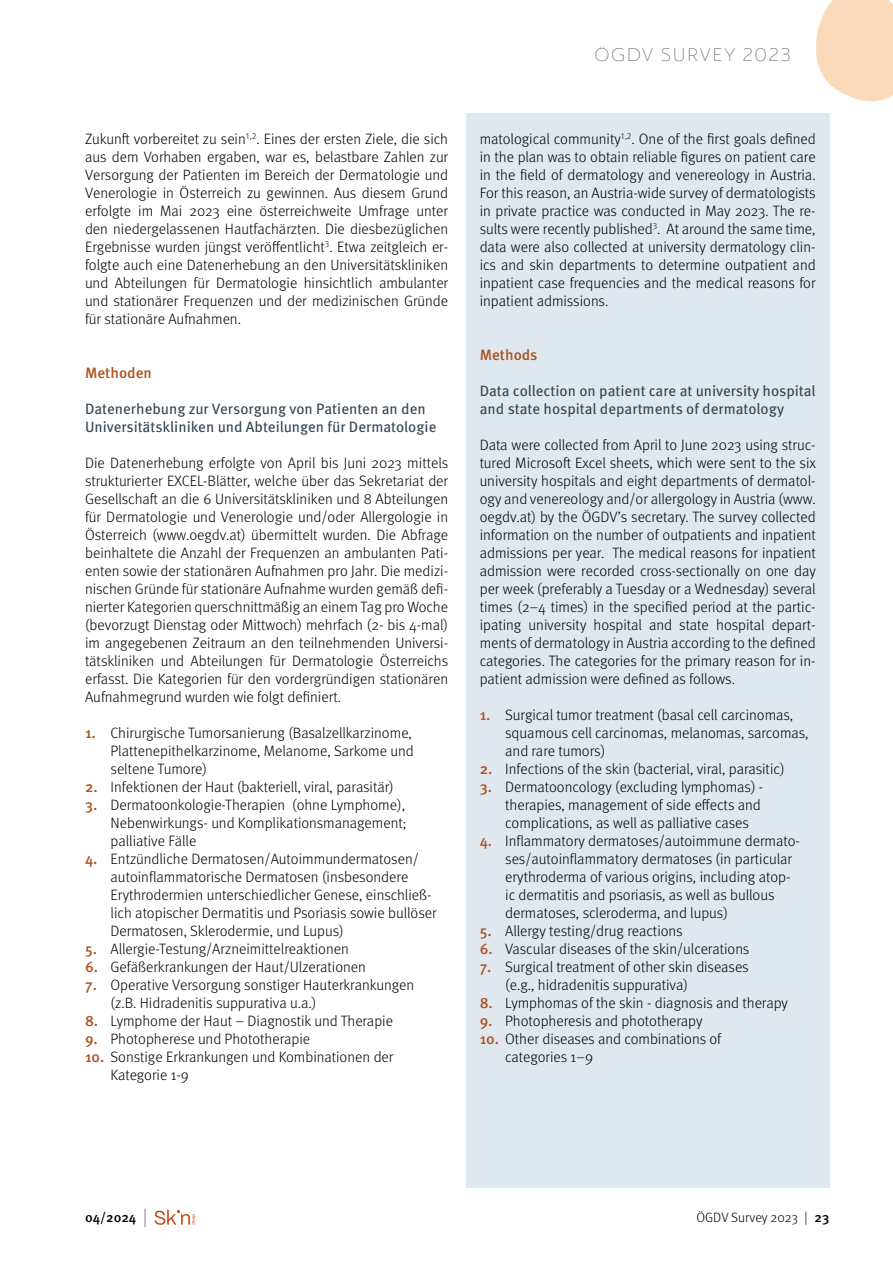
<style>
.page{position:relative;width:893px;height:1263px;background:#fff}
.page>*{position:absolute;margin:0;border:0;box-sizing:border-box;transform-origin:0 0}
.t1{font:300 expanded 18px "Ainslie Sans";letter-spacing:.05em;color:#706f6f}
.t2{font:300 15px/18px "Meta Pro";color:#000}
.t3{font:15px/18px "Meta Pro";color:#384553}
.t4{font:500 15px "Meta Pro";color:#af521f}
.t5{font:300 13.5px "Meta Pro";color:#000}
.t6{font:500 13.5px "Meta Pro";color:#000}
.s1{font-weight:500;color:#af521f}
.s2{font-weight:300;font-size:18.9px;color:#706f6f}
.s3{font-weight:500}
</style>
<div class="page">
<div style="left:466px;top:114px;width:363px;height:1074px;background:#dfe8ef"></div>
<svg style="left:816px;top:0;width:77px;height:102px;background:#fbdec3"></svg>
<svg style="left:154px;top:1210px;width:42px;height:15px"></svg>
<p class="t2" style="left:85px;top:129px;width:365px;text-align:justify">Zukunft vorbereitet zu sein<sup>1,2</sup>. Eines der ersten Ziele, die sich aus dem Vorhaben ergaben, war es, belastbare Zahlen zur Versorgung der Patienten im Bereich der Dermatologie und Venerologie in Österreich zu gewinnen. Aus diesem Grund erfolgte im Mai 2023 eine österreichweite Umfrage unter den niedergelassenen Hautfachärzten. Die diesbezüglichen Ergebnisse wurden jüngst veröffentlicht<sup>3</sup>. Etwa zeitgleich er&shy;folgte auch eine Datenerhebung an den Universitätskliniken und Abteilungen für Dermatologie hinsichtlich ambulanter und stationärer Frequenzen und der medizinischen Gründe für stationäre Aufnahmen.</p>
<p class="t4" style="left:85px;top:361px;width:68px">Methoden</p>
<p class="t3" style="left:85px;top:399px;width:353px">Datenerhebung zur Versorgung von Patienten an den<br>Universitätskliniken und Abteilungen für Dermatologie</p>
<p class="t2" style="left:85px;top:453px;width:365px;text-align:justify">Die Datenerhebung erfolgte von April bis Juni 2023 mittels strukturierter EXCEL-Blätter, welche über das Sekretariat der Gesellschaft an die 6 Universitätskliniken und 8 Abteilungen für Dermatologie und Venerologie und/oder Allergologie in Österreich (www.oegdv.at) übermittelt wurden. Die Abfrage beinhaltete die Anzahl der Frequenzen an ambulanten Pati&shy;enten sowie der stationären Aufnahmen pro Jahr. Die medizi&shy;nischen Gründe für stationäre Aufnahme wurden gemäß defi&shy;nierter Kategorien querschnittmäßig an einem Tag pro Woche (bevorzugt Dienstag oder Mittwoch) mehrfach (2- bis 4-mal) im angegebenen Zeitraum an den teilnehmenden Universi&shy;tätskliniken und Abteilungen für Dermatologie Österreichs erfasst. Die Kategorien für den vordergründigen stationären Aufnahmegrund wurden wie folgt definiert.</p>
<p class="t2" style="left:111px;top:723px;width:305px;text-indent:-26px"><span class="s1">1.</span> Chirurgische Tumorsanierung (Basalzellkarzinome,<br>Plattenepithelkarzinome, Melanome, Sarkome und seltene Tumore)</p>
<p class="t2" style="left:85px;top:777px;width:310px"><span class="s1">2.</span> Infektionen der Haut (bakteriell, viral, parasitär)</p>
<p class="t2" style="left:111px;top:795px;width:297px;text-align:justify;text-indent:-26px"><span class="s1">3.</span> Dermatoonkologie-Therapien (ohne Lymphome), Nebenwirkungs- und Komplikationsmanagement; palliative Fälle</p>
<p class="t2" style="left:111px;top:849px;width:328px;text-indent:-26px"><span class="s1">4.</span> Entzündliche Dermatosen/Autoimmundermatosen/ autoinflammatorische Dermatosen (insbesondere Erythrodermien unterschiedlicher Genese, einschließ&shy;lich atopischer Dermatitis und Psoriasis sowie bullöser Dermatosen, Sklerodermie, und Lupus)</p>
<p class="t2" style="left:85px;top:939px;width:265px"><span class="s1">5.</span> Allergie-Testung/Arzneimittelreaktionen</p>
<p class="t2" style="left:85px;top:957px;width:282px"><span class="s1">6.</span> Gefäßerkrankungen der Haut/Ulzerationen</p>
<p class="t2" style="left:111px;top:975px;width:305px;text-indent:-26px"><span class="s1">7.</span> Operative Versorgung sonstiger Hauterkrankungen (z.B. Hidradenitis suppurativa u.a.)</p>
<p class="t2" style="left:85px;top:1011px;width:309px"><span class="s1">8.</span> Lymphome der Haut – Diagnostik und Therapie</p>
<p class="t2" style="left:85px;top:1029px;width:227px"><span class="s1">9.</span> Photopherese und Phototherapie</p>
<p class="t2" style="left:111px;top:1047px;width:284px;text-indent:-26px"><span class="s1">10.</span> Sonstige Erkrankungen und Kombinationen der<br>Kategorie 1-9</p>
<p class="t1" style="left:594px;top:44px;width:118px">ÖGDV SU RVEY</p>
<p class="t1" style="left:743px;top:44px;width:50px">2023</p>
<p class="t2" style="left:480px;top:129px;width:338px;text-align:justify">matological community<sup>1,2</sup>. One of the first goals defined in the plan was to obtain reliable figures on patient care in the field of dermatology and venereology in Austria.<br>For this reason, an Austria-wide survey of dermatologists in private practice was conducted in May 2023. The re&shy;sults were recently published<sup>3</sup>. At around the same time, data were also collected at university dermatology clin&shy;ics and skin departments to determine outpatient and inpatient case frequencies and the medical reasons for inpatient admissions.</p>
<p class="t4" style="left:480px;top:343px;width:59px">Methods</p>
<p class="t3" style="left:480px;top:381px;width:337px">Data collection on patient care at university hospital and state hospital departments of dermatology</p>
<p class="t2" style="left:480px;top:435px;width:338px;text-align:justify">Data were collected from April to June 2023 using struc&shy;tured Microsoft Excel sheets, which were sent to the six university hospitals and eight departments of dermatol&shy;ogy and venereology and/or allergology in Austria (www. oegdv.at) by the ÖGDV’s secretary. The survey collected information on the number of outpatients and inpatient admissions per year. The medical reasons for inpatient admission were recorded cross-sectionally on one day per week (preferably a Tuesday or a Wednesday) several times (2–4 times) in the specified period at the partic&shy;ipating university hospital and state hospital depart&shy;ments of dermatology in Austria according to the defined categories. The categories for the primary reason for in&shy;patient admission were defined as follows.</p>
<p class="t2" style="left:505px;top:705px;width:305px;text-indent:-26px"><span class="s1">1.</span> Surgical tumor treatment (basal cell carcinomas, squamous cell carcinomas, melanomas, sarcomas, and rare tumors)</p>
<p class="t2" style="left:480px;top:759px;width:306px"><span class="s1">2.</span> Infections of the skin (bacterial, viral, parasitic)</p>
<p class="t2" style="left:505px;top:777px;width:260px;text-indent:-26px"><span class="s1">3.</span> Dermatooncology (excluding lymphomas) - therapies, management of side effects and complications, as well as palliative cases</p>
<p class="t2" style="left:505px;top:831px;width:296px;text-indent:-26px"><span class="s1">4.</span> Inflammatory dermatoses/autoimmune dermato&shy;ses/autoinflammatory dermatoses (in particular erythroderma of various origins, including atop&shy;ic dermatitis and psoriasis, as well as bullous dermatoses, scleroderma, and lupus)</p>
<p class="t2" style="left:480px;top:921px;width:205px"><span class="s1">5.</span> Allergy testing/drug reactions</p>
<p class="t2" style="left:480px;top:939px;width:271px"><span class="s1">6.</span> Vascular diseases of the skin/ulcerations</p>
<p class="t2" style="left:505px;top:957px;width:245px;text-indent:-26px"><span class="s1">7.</span> Surgical treatment of other skin diseases (e.g., hidradenitis suppurativa)</p>
<p class="t2" style="left:480px;top:993px;width:310px"><span class="s1">8.</span> Lymphomas of the skin - diagnosis and therapy</p>
<p class="t2" style="left:480px;top:1011px;width:224px"><span class="s1">9.</span> Photopheresis and phototherapy</p>
<p class="t2" style="left:505px;top:1029px;width:218px;text-indent:-26px"><span class="s1">10.</span> Other diseases and combinations of categories 1–9</p>
<p class="t6" style="left:85px;top:1206px;width:64px">04/2024 <span class="s2">|</span></p>
<p class="t5" style="left:696px;top:1208px;width:134px">ÖGDV Survey 2023 | <span class="s3">23</span></p>
</div>
